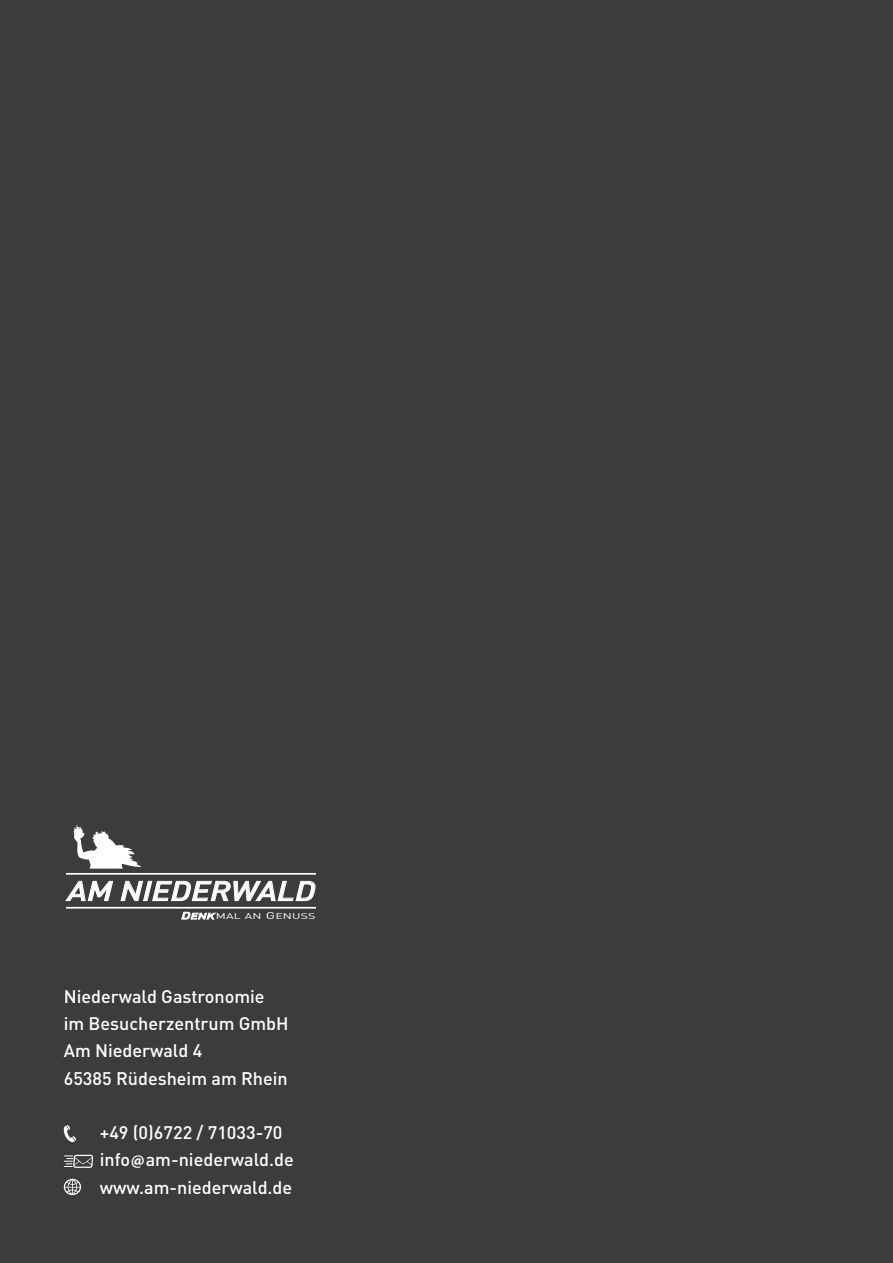
<style>
.page{position:relative;width:893px;height:1263px;background:#3c3c3b}
.page>*{position:absolute;margin:0;border:0;box-sizing:border-box;transform-origin:0 0}
.t1{font:italic 500 27px "DINOT";color:#fff;scale:1.22 1}
.t2{font:500 18px/27.3px "DINOT";color:#fff}
.t3{font:8.25px "DINOT";letter-spacing:.015em;color:#fff;scale:1.5 1}
.s1{font-weight:500;font-style:italic;font-size:9.6px}
.s2{font-weight:500;font-style:italic}
.s3{font-size:9.6px}
.s4{font-family:"Myriad Pro";font-weight:700}
</style>
<div class="page">
<svg style="left:63px;top:1125px;width:13px;height:17px"></svg>
<svg style="left:64px;top:1155px;width:29px;height:13px"></svg>
<svg style="left:64px;top:1179px;width:17px;height:16px"></svg>
<svg style="left:74px;top:825px;width:67px;height:44px"></svg>
<hr style="left:66px;top:873px;width:250px;height:2px;background:#fff">
<hr style="left:66px;top:907px;width:250px;height:1px;background:#fff">
<svg style="left:66px;top:881px;width:47px;height:20px"></svg>
<svg style="left:121px;top:881px;width:194px;height:20px;background:#6d6d6d"></svg>
<svg style="left:181px;top:912px;width:35px;height:7px"></svg>
<h1 class="t1" style="left:68px;top:874px;width:205px">AM NIEDERWALD</h1>
<p class="t3" style="left:181px;top:911px;width:91px"><span class="s1">D</span><span class="s2">ENK</span>MAL AN <span class="s3">G</span>ENUSS</p>
<p class="t2" style="left:64px;top:982px;width:226px">Niederwald Gastronomie im Besucherzentrum GmbH<br>Am Niederwald 4<br>65385 Rüdesheim am Rhein</p>
<p class="t2" style="left:100px;top:1118px;width:196px">+49 (0)6722 / 71033-70 info<span class="s4">@</span>am-niederwald.de www.am-niederwald.de</p>
</div>
